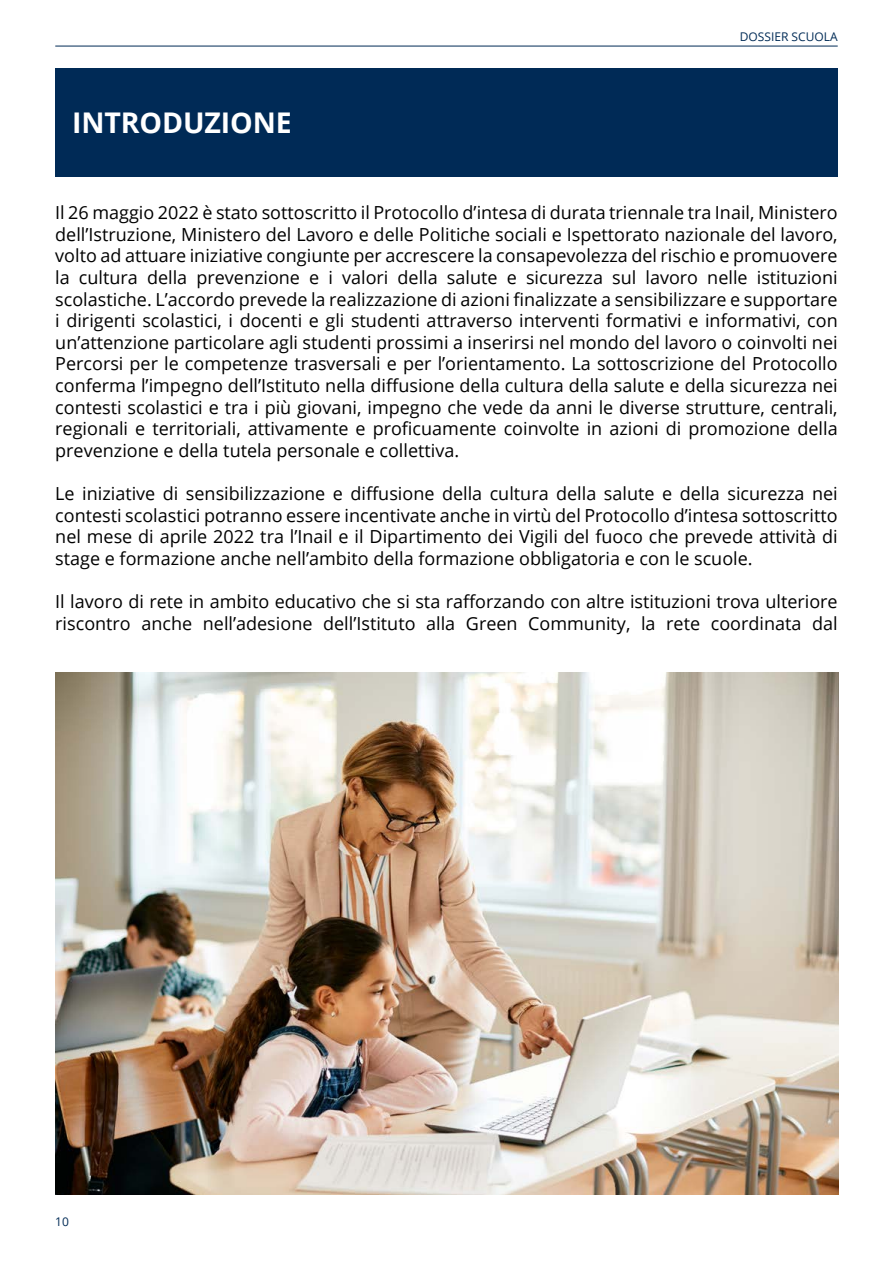
<style>
.page{position:relative;width:893px;height:1263px;background:#fff}
.page>*{position:absolute;margin:0;border:0;box-sizing:border-box;transform-origin:0 0}
.t1{font:700 28.5px "Open Sans";letter-spacing:-.005em;color:#fff}
.t2{font:18px/21.6px "Open Sans";color:#000;text-align:justify}
.t3{font:12px "Open Sans";color:#002b56}
</style>
<div class="page">
<hr style="left:55px;top:46px;width:783px;height:1px;background:#002b56">
<div style="left:55px;top:68px;width:783px;height:108px;background:#002a56"></div>
<img style="left:55px;top:673px;width:783px;height:522px">
<h1 class="t1" style="left:72px;top:102px;width:221px">INTRODUZIONE</h1>
<p class="t3" style="left:740px;top:29px;width:99px">DOSSIER SCUOLA</p>
<p class="t2" style="left:55px;top:201px;width:784px">Il 26 maggio 2022 è stato sottoscritto il Protocollo d’intesa di durata triennale tra Inail, Ministero dell’Istruzione, Ministero del Lavoro e delle Politiche sociali e Ispettorato nazionale del lavoro, volto ad attuare iniziative congiunte per accrescere la consapevolezza del rischio e promuovere la cultura della prevenzione e i valori della salute e sicurezza sul lavoro nelle istituzioni scolastiche. L’accordo prevede la realizzazione di azioni finalizzate a sensibilizzare e supportare i dirigenti scolastici, i docenti e gli studenti attraverso interventi formativi e informativi, con un’attenzione particolare agli studenti prossimi a inserirsi nel mondo del lavoro o coinvolti nei Percorsi per le competenze trasversali e per l’orientamento. La sottoscrizione del Protocollo conferma l’impegno dell’Istituto nella diffusione della cultura della salute e della sicurezza nei contesti scolastici e tra i più giovani, impegno che vede da anni le diverse strutture, centrali, regionali e territoriali, attivamente e proficuamente coinvolte in azioni di promozione della prevenzione e della tutela personale e collettiva.</p>
<p class="t2" style="left:55px;top:482px;width:784px">Le iniziative di sensibilizzazione e diffusione della cultura della salute e della sicurezza nei contesti scolastici potranno essere incentivate anche in virtù del Protocollo d’intesa sottoscritto nel mese di aprile 2022 tra l’Inail e il Dipartimento dei Vigili del fuoco che prevede attività di stage e formazione anche nell’ambito della formazione obbligatoria e con le scuole.</p>
<p class="t2" style="left:55px;top:590px;width:784px">Il lavoro di rete in ambito educativo che si sta rafforzando con altre istituzioni trova ulteriore riscontro anche nell’adesione dell’Istituto alla Green Community, la rete coordinata dal</p>
<p class="t3" style="left:55px;top:1213px;width:15px">10</p>
</div>
